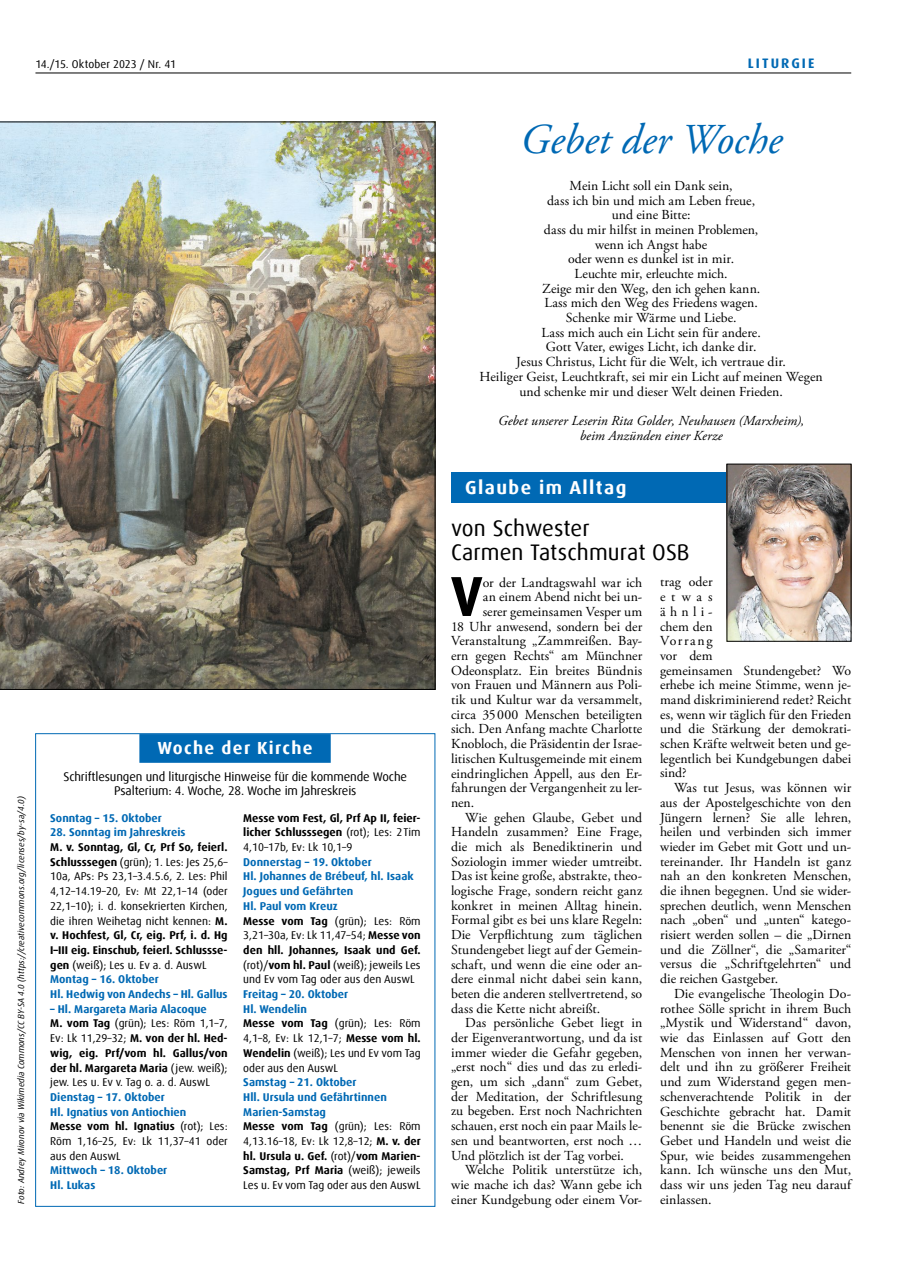
<style>
.page{position:relative;width:908px;height:1276px;background:#fff}
.page>*{position:absolute;margin:0;border:0;box-sizing:border-box;transform-origin:0 0}
.t1{font:700 56.5px "Dax Offc Pro";color:#000}
.t2{font:italic 42.5px "Adobe Garamond Pro";letter-spacing:-.005em;color:#0069b4}
.t3{font:22.5px/23.8px "Dax Offc Pro";letter-spacing:.005em;color:#000}
.t4{font:700 18.75px "Dax Offc Pro";letter-spacing:.075em;color:#fff}
.t5{font:700 17.5px "Dax Offc Pro";letter-spacing:.075em;color:#fff}
.t6{font:13.75px/14.6px "Adobe Garamond Pro";letter-spacing:.005em;color:#000;text-align:justify}
.t7{font:italic 13.75px/14.6px "Adobe Garamond Pro";letter-spacing:.005em;color:#000;text-align:center}
.t8{font:700 13.75px "Dax Offc Pro";letter-spacing:.15em;color:#0069b4}
.t9{font:12.5px/14.8px "Dax Offc Pro";letter-spacing:-.01em;color:#000;text-align:center}
.t10{font:11.25px/14.8px "Dax Offc Pro";color:#000}
.t11{font:700 11.25px/14.8px "Dax Offc Pro";color:#000;text-align:justify}
.t12{font:700 11.25px/14.8px "Dax Offc Pro";color:#0069b4}
.t13{font:italic 8.75px "Dax Offc Pro";letter-spacing:-.005em;color:#000}
.s1{font-weight:700}
.s2{font-weight:700;color:#0069b4}
.s3{font-weight:400}
</style>
<div class="page">
<hr style="left:35px;top:73px;width:815px;height:1px;background:#000">
<img style="left:0;top:122px;width:435px;height:567px">
<div style="left:139px;top:734px;width:191px;height:29px;background:#0069b4"></div>
<div style="left:451px;top:472px;width:398px;height:31px;background:#0069b4"></div>
<img style="left:728px;top:466px;width:120px;height:173px">
<p class="t10" style="left:35px;top:56px;width:142px">14./15. Oktober 2023 / Nr. 41</p>
<p class="t8" style="left:747px;top:54px;width:68px">LITURGIE</p>
<p class="t13" style="left:15px;top:1203px;width:409px;rotate:-90deg">Foto: Andrey Mironov via Wikimedia Commons/CC BY-SA 4.0 (https://creativecommons.org/licenses/by-sa/4.0)</p>
<p class="t5" style="left:157px;top:736px;width:156px">Woche der Kirche</p>
<p class="t9" style="left:63px;top:769px;width:345px">Schriftlesungen und liturgische Hinweise für die kommende Woche<br>Psalterium: 4. Woche, 28. Woche im Jahreskreis</p>
<p class="t12" style="left:50px;top:810px;width:113px">Sonntag – 15. Oktober</p>
<p class="t12" style="left:50px;top:825px;width:137px">28. Sonntag im Jahreskreis</p>
<p class="t10" style="left:50px;top:840px;width:179px"><span class="s1">M. v. Sonntag, Gl, Cr, Prf So, feierl.<br>Schlusssegen</span> (grün); 1. Les: Jes 25,6– 10a, APs: Ps 23,1–3.4.5.6, 2. Les: Phil 4,12–14.19–20, Ev: Mt 22,1–14 (oder 22,1–10); i. d. konsekrierten Kirchen, die ihren Weihetag nicht kennen: <span class="s1">M. v. Hochfest, Gl, Cr, eig. Prf, i. d. Hg I–III eig. Einschub, feierl. Schlussse&shy;gen</span> (weiß); Les u. Ev a. d. AuswL <span class="s2">Montag – 16. Oktober<br>Hl. Hedwig von Andechs – Hl. Gallus</span></p>
<p class="t10" style="left:50px;top:1001px;width:179px"><span class="s2">– Hl. Margareta Maria Alacoque<br></span><span class="s1">M. vom Tag</span> (grün); Les: Röm 1,1–7, Ev: Lk 11,29–32; <span class="s1">M. von der hl. Hed&shy;wig, eig. Prf/vom hl. Gallus/von der hl. Margareta Maria</span> (jew. weiß); jew. Les u. Ev v. Tag o. a. d. AuswL</p>
<p class="t10" style="left:50px;top:1089px;width:179px"><span class="s2">Dienstag – 17. Oktober<br>Hl. Ignatius von Antiochien<br></span><span class="s1">Messe vom hl. Ignatius</span> (rot); Les:<br>Röm 1,16–25, Ev: Lk 11,37–41 oder aus den AuswL</p>
<p class="t12" style="left:50px;top:1163px;width:118px">Mittwoch – 18. Oktober<br>Hl. Lukas</p>
<p class="t11" style="left:243px;top:810px;width:179px">Messe vom Fest, Gl, Prf Ap II, feier&shy;licher Schlusssegen <span class="s3">(rot); Les: 2Tim 4,10–17b, Ev: Lk 10,1–9</span></p>
<p class="t10" style="left:243px;top:854px;width:179px"><span class="s2">Donnerstag – 19. Oktober<br>Hl. Johannes de Brébeuf, hl. Isaak<br>Jogues und Gefährten<br>Hl. Paul vom Kreuz<br></span><span class="s1">Messe vom Tag</span> (grün); Les: Röm<br>3,21–30a, Ev: Lk 11,47–54; <span class="s1">Messe von den hll. Johannes, Isaak und Gef. </span>(rot)/<span class="s1">vom hl. Paul</span> (weiß); jeweils Les und Ev vom Tag oder aus den AuswL</p>
<p class="t10" style="left:243px;top:986px;width:179px"><span class="s2">Freitag – 20. Oktober<br>Hl. Wendelin<br></span><span class="s1">Messe vom Tag</span> (grün); Les: Röm<br>4,1–8, Ev: Lk 12,1–7; <span class="s1">Messe vom hl.<br>Wendelin</span> (weiß); Les und Ev vom Tag oder aus den AuswL</p>
<p class="t10" style="left:243px;top:1075px;width:179px"><span class="s2">Samstag – 21. Oktober<br>Hll. Ursula und Gefährtinnen<br>Marien-Samstag<br></span><span class="s1">Messe vom Tag</span> (grün); Les: Röm<br>4,13.16–18, Ev: Lk 12,8–12; <span class="s1">M. v. der hl. Ursula u. Gef.</span> (rot)/<span class="s1">vom Marien-<br>Samstag, Prf Maria</span> (weiß); jeweils<br>Les u. Ev vom Tag oder aus den AuswL</p>
<h2 class="t2" style="left:520px;top:114px;width:263px">Gebet der Woche</h2>
<p class="t6" style="left:479px;top:179px;width:344px;text-align:center">Mein Licht soll ein Dank sein,<br>dass ich bin und mich am Leben freue,<br>und eine Bitte:<br>dass du mir hilfst in meinen Problemen,<br>wenn ich Angst habe<br>oder wenn es dunkel ist in mir.<br>Leuchte mir, erleuchte mich.<br>Zeige mir den Weg, den ich gehen kann.<br>Lass mich den Weg des Friedens wagen.<br>Schenke mir Wärme und Liebe.<br>Lass mich auch ein Licht sein für andere.<br>Gott Vater, ewiges Licht, ich danke dir.<br>Jesus Christus, Licht für die Welt, ich vertraue dir.<br>Heiliger Geist, Leuchtkraft, sei mir ein Licht auf meinen Wegen und schenke mir und dieser Welt deinen Frieden.</p>
<p class="t7" style="left:498px;top:414px;width:308px">Gebet unserer Leserin Rita Golder, Neuhausen (Marxheim), beim Anzünden einer Kerze</p>
<h3 class="t4" style="left:465px;top:475px;width:163px">Glaube im Alltag</h3>
<h3 class="t3" style="left:451px;top:516px;width:240px">von Schwester<br>Carmen Tatschmurat OSB</h3>
<h1 class="t1" style="left:450px;top:560px;width:34px">V</h1>
<p class="t6" style="left:482px;top:575px;width:161px">or der Landtagswahl war ich</p>
<p class="t6" style="left:659px;top:575px;width:193px;text-align:left">trag oder<br>etwas<br>ähnli-<br>chem den<br>Vorrang<br>vor dem<br>gemeinsamen Stundengebet? Wo erhebe ich meine Stimme, wenn je&shy;mand diskriminierend redet? Reicht es, wenn wir täglich für den Frieden und die Stärkung der demokrati&shy;schen Kräfte weltweit beten und ge&shy;legentlich bei Kundgebungen dabei sind?</p>
<p class="t6" style="left:659px;top:781px;width:193px;text-indent:14px">Was tut Jesus, was können wir aus der Apostelgeschichte von den Jüngern lernen? Sie alle lehren, heilen und verbinden sich immer wieder im Gebet mit Gott und un&shy;tereinander. Ihr Handeln ist ganz nah an den konkreten Menschen, die ihnen begegnen. Und sie wider&shy;sprechen deutlich, wenn Menschen nach „oben“ und „unten“ katego&shy;risiert werden sollen – die „Dirnen und die Zöllner“, die „Samariter“ versus die „Schriftgelehrten“ und die reichen Gastgeber.</p>
<p class="t6" style="left:659px;top:986px;width:193px;text-indent:14px">Die evangelische Theologin Do&shy;rothee Sölle spricht in ihrem Buch „Mystik und Widerstand“ davon, wie das Einlassen auf Gott den Menschen von innen her verwan&shy;delt und ihn zu größerer Freiheit und zum Widerstand gegen men&shy;schenverachtende Politik in der Geschichte gebracht hat. Damit benennt sie die Brücke zwischen Gebet und Handeln und weist die Spur, wie beides zusammengehen kann. Ich wünsche uns den Mut, dass wir uns jeden Tag neu darauf einlassen.</p>
<p class="t6" style="left:482px;top:590px;width:161px">an einem Abend nicht bei un-</p>
<p class="t6" style="left:482px;top:605px;width:161px">serer gemeinsamen Vesper um</p>
<p class="t6" style="left:451px;top:619px;width:193px">18 Uhr anwesend, sondern bei der</p>
<p class="t6" style="left:451px;top:634px;width:193px">Veranstaltung „Zammreißen. Bay-</p>
<p class="t6" style="left:451px;top:649px;width:193px">ern gegen Rechts“ am Münchner</p>
<p class="t6" style="left:451px;top:663px;width:193px">Odeonsplatz. Ein breites Bündnis</p>
<p class="t6" style="left:451px;top:678px;width:193px">von Frauen und Männern aus Poli-</p>
<p class="t6" style="left:451px;top:693px;width:193px">tik und Kultur war da versammelt,</p>
<p class="t6" style="left:451px;top:707px;width:193px">circa 35000 Menschen beteiligten</p>
<p class="t6" style="left:451px;top:722px;width:193px">sich. Den Anfang machte Charlotte</p>
<p class="t6" style="left:451px;top:737px;width:193px">Knobloch, die Präsidentin der Israe-</p>
<p class="t6" style="left:451px;top:751px;width:193px">litischen Kultusgemeinde mit einem</p>
<p class="t6" style="left:451px;top:766px;width:193px">eindringlichen Appell, aus den Er-</p>
<p class="t6" style="left:451px;top:781px;width:193px">fahrungen der Vergangenheit zu ler-</p>
<p class="t6" style="left:451px;top:796px;width:25px">nen.</p>
<p class="t6" style="left:465px;top:810px;width:178px">Wie gehen Glaube, Gebet und</p>
<p class="t6" style="left:451px;top:825px;width:193px">Handeln zusammen? Eine Frage,</p>
<p class="t6" style="left:451px;top:840px;width:193px">die mich als Benediktinerin und</p>
<p class="t6" style="left:451px;top:854px;width:193px">Soziologin immer wieder umtreibt.</p>
<p class="t6" style="left:451px;top:869px;width:193px">Das ist keine große, abstrakte, theo-</p>
<p class="t6" style="left:451px;top:884px;width:193px">logische Frage, sondern reicht ganz</p>
<p class="t6" style="left:451px;top:898px;width:193px">konkret in meinen Alltag hinein.</p>
<p class="t6" style="left:451px;top:913px;width:193px">Formal gibt es bei uns klare Regeln:</p>
<p class="t6" style="left:451px;top:928px;width:193px">Die Verpflichtung zum täglichen</p>
<p class="t6" style="left:451px;top:942px;width:193px">Stundengebet liegt auf der Gemein-</p>
<p class="t6" style="left:451px;top:957px;width:193px">schaft, und wenn die eine oder an-</p>
<p class="t6" style="left:451px;top:972px;width:193px">dere einmal nicht dabei sein kann,</p>
<p class="t6" style="left:451px;top:986px;width:193px">beten die anderen stellvertretend, so</p>
<p class="t6" style="left:451px;top:1001px;width:151px">dass die Kette nicht abreißt.</p>
<p class="t6" style="left:465px;top:1016px;width:178px">Das persönliche Gebet liegt in</p>
<p class="t6" style="left:451px;top:1030px;width:193px">der Eigenverantwortung, und da ist</p>
<p class="t6" style="left:451px;top:1045px;width:193px">immer wieder die Gefahr gegeben,</p>
<p class="t6" style="left:451px;top:1060px;width:193px">„erst noch“ dies und das zu erledi-</p>
<p class="t6" style="left:451px;top:1075px;width:193px">gen, um sich „dann“ zum Gebet,</p>
<p class="t6" style="left:451px;top:1089px;width:193px">der Meditation, der Schriftlesung</p>
<p class="t6" style="left:451px;top:1104px;width:193px">zu begeben. Erst noch Nachrichten</p>
<p class="t6" style="left:451px;top:1119px;width:193px">schauen, erst noch ein paar Mails le-</p>
<p class="t6" style="left:451px;top:1133px;width:193px">sen und beantworten, erst noch …</p>
<p class="t6" style="left:451px;top:1148px;width:174px">Und plötzlich ist der Tag vorbei.</p>
<p class="t6" style="left:465px;top:1163px;width:178px">Welche Politik unterstütze ich,</p>
<p class="t6" style="left:451px;top:1177px;width:193px">wie mache ich das? Wann gebe ich</p>
<p class="t6" style="left:451px;top:1192px;width:193px">einer Kundgebung oder einem Vor-</p>
</div>
